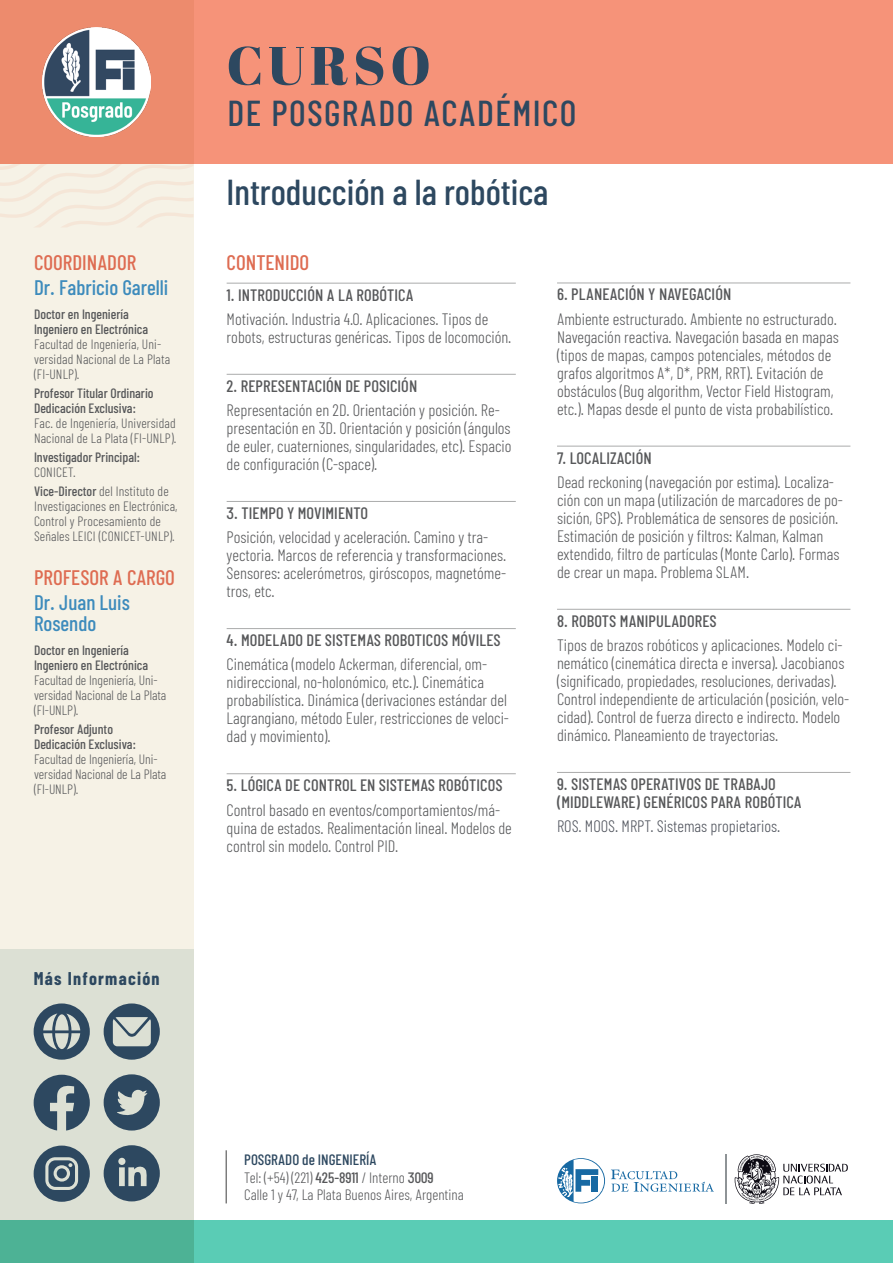
<style>
.page{position:relative;width:893px;height:1263px;background:#fff}
.page>*{position:absolute;margin:0;border:0;box-sizing:border-box;transform-origin:0 0}
.t1{font:54px "Abril Fatface";letter-spacing:.085em;color:#2d4860}
.TITULOS_seguna_págin{font:500 36px "Barlow Condensed";color:#2d4860}
.TITULOS_seguna_págin-2{font:500 36px "Barlow Condensed";letter-spacing:.04em;color:#2d4860}
.Docentes___laterales{font:500 21px/21px "Barlow Condensed";color:#3d8bbc}
.Titulos_ROJOS___late{font:500 21px "Barlow Condensed";color:#de6c52}
.t2{font:700 18px "Barlow Condensed";letter-spacing:.07em;color:#2d4860}
.TEXTOS_basicos___cen{font:300 16.5px/18px "Barlow Condensed";color:#57585a}
.TEXTOS_basicos_BOLD{font:500 16.5px/18px "Barlow Condensed";letter-spacing:.005em;color:#57585a}
.TEXTOS_basicos___cen-2{font:300 16.5px "Barlow Condensed";color:#4f535c}
.t3{font:300 15px/18px "Barlow Condensed";color:#57585a}
.CV___laterales{font:300 13.5px/15px "Barlow Condensed";letter-spacing:.01em;color:#57585a}
.CV___laterales-2{font:500 13.5px/15px "Barlow Condensed";color:#57585a}
.s1{font-weight:300}
.s2{font-weight:500}
.s3{font-weight:500;color:#2d4860}
</style>
<div class="page">
<div style="left:0;top:0;width:893px;height:164px;background:#f69379"></div>
<svg style="left:0;top:0;width:193px;height:949px;background:#f4e5d6"></svg>
<div style="left:0;top:1220px;width:893px;height:43px;background:#5accb5"></div>
<svg style="left:611px;top:1169px;width:103px;height:23px"></svg>
<svg style="left:557px;top:1158px;width:48px;height:45px"></svg>
<svg style="left:734px;top:1154px;width:114px;height:50px"></svg>
<hr style="left:725px;top:1154px;width:1px;height:50px;background:#8e9396">
<svg style="left:0;top:949px;width:193px;height:314px;background:#bfd6c7"></svg>
<svg style="left:34px;top:1003px;width:56px;height:57px;background:#7e8e95"></svg>
<svg style="left:104px;top:1003px;width:56px;height:57px;background:#89989d"></svg>
<svg style="left:104px;top:1145px;width:56px;height:56px;background:#687b87"></svg>
<svg style="left:34px;top:1075px;width:56px;height:55px;background:#6f828c"></svg>
<svg style="left:104px;top:1074px;width:56px;height:56px;background:#6d7f8a"></svg>
<svg style="left:34px;top:1145px;width:56px;height:57px;background:#6d808b"></svg>
<hr style="left:226px;top:1150px;width:1px;height:53px;background:#3e3e3f">
<img style="left:43px;top:28px;width:108px;height:108px">
<hr style="left:227px;top:283px;width:289px;height:1px;background:#aaabab">
<hr style="left:227px;top:374px;width:289px;height:1px;background:#aaabab">
<hr style="left:227px;top:501px;width:289px;height:1px;background:#aaabab">
<hr style="left:227px;top:628px;width:289px;height:1px;background:#aaabab">
<hr style="left:227px;top:773px;width:289px;height:1px;background:#aaabab">
<hr style="left:557px;top:283px;width:293px;height:1px;background:#aaabab">
<hr style="left:557px;top:446px;width:293px;height:1px;background:#aaabab">
<hr style="left:557px;top:609px;width:293px;height:1px;background:#aaabab">
<hr style="left:557px;top:772px;width:293px;height:1px;background:#aaabab">
<svg style="left:0;top:164px;width:193px;height:63px;background:#f5efe2"></svg>
<p class="Titulos_ROJOS___late" style="left:34px;top:249px;width:104px">COORDINADOR</p>
<p class="Docentes___laterales" style="left:34px;top:276px;width:136px">Dr. Fabricio Garelli</p>
<p class="CV___laterales-2" style="left:34px;top:306px;width:116px">Doctor en Ingeniería<br>Ingeniero en Electrónica</p>
<p class="CV___laterales" style="left:34px;top:336px;width:138px">Facultad de Ingeniería, Uni&shy;versidad Nacional de La Plata (FI-UNLP).</p>
<p class="CV___laterales-2" style="left:34px;top:385px;width:121px">Profesor Titular Ordinario<br>Dedicación Exclusiva:</p>
<p class="CV___laterales" style="left:34px;top:415px;width:144px">Fac. de Ingeniería, Universidad<br>Nacional de La Plata (FI-UNLP).</p>
<p class="CV___laterales-2" style="left:34px;top:449px;width:107px">Investigador Principal:<br><span class="s1">CONICET.</span></p>
<p class="CV___laterales" style="left:34px;top:484px;width:145px"><span class="s2">Vice-Director</span> del Instituto de<br>Investigaciones en Electrónica,<br>Control y Procesamiento de<br>Señales LEICI (CONICET-UNLP).</p>
<p class="Titulos_ROJOS___late" style="left:34px;top:564px;width:142px">PROFESOR A CARGO</p>
<p class="Docentes___laterales" style="left:34px;top:591px;width:97px">Dr. Juan Luis<br>Rosendo</p>
<p class="CV___laterales-2" style="left:34px;top:642px;width:116px">Doctor en Ingeniería<br>Ingeniero en Electrónica</p>
<p class="CV___laterales" style="left:34px;top:672px;width:134px">Facultad de Ingeniería, Uni&shy;versidad Nacional de La Plata (FI-UNLP).</p>
<p class="CV___laterales-2" style="left:34px;top:721px;width:103px">Profesor Adjunto<br>Dedicación Exclusiva:</p>
<p class="CV___laterales" style="left:34px;top:751px;width:134px">Facultad de Ingeniería, Uni&shy;versidad Nacional de La Plata (FI-UNLP).</p>
<p class="t2" style="left:34px;top:968px;width:127px">Más Información</p>
<h1 class="t1" style="left:227px;top:28px;width:206px">CURSO</h1>
<h2 class="TITULOS_seguna_págin-2" style="left:228px;top:91px;width:350px">DE POSGRADO ACADÉMICO</h2>
<p class="TITULOS_seguna_págin" style="left:227px;top:170px;width:323px">Introducción a la robótica</p>
<p class="Titulos_ROJOS___late" style="left:227px;top:249px;width:84px">CONTENIDO</p>
<p class="TEXTOS_basicos_BOLD" style="left:227px;top:285px;width:188px">1. INTRODUCCIÓN A LA ROBÓTICA</p>
<p class="TEXTOS_basicos___cen" style="left:227px;top:310px;width:286px">Motivación. Industria 4.0. Aplicaciones. Tipos de robots, estructuras genéricas. Tipos de locomoción.</p>
<p class="TEXTOS_basicos_BOLD" style="left:227px;top:376px;width:192px">2. REPRESENTACIÓN DE POSICIÓN</p>
<p class="TEXTOS_basicos___cen" style="left:227px;top:401px;width:286px">Representación en 2D. Orientación y posición. Re&shy;presentación en 3D. Orientación y posición (ángulos de euler, cuaterniones, singularidades, etc). Espacio de configuración (C-space).</p>
<p class="TEXTOS_basicos_BOLD" style="left:227px;top:503px;width:143px">3. TIEMPO Y MOVIMIENTO</p>
<p class="TEXTOS_basicos___cen" style="left:227px;top:528px;width:281px">Posición, velocidad y aceleración. Camino y tra&shy;yectoria. Marcos de referencia y transformaciones.<br>Sensores: acelerómetros, giróscopos, magnetóme&shy;tros, etc.</p>
<p class="TEXTOS_basicos_BOLD" style="left:227px;top:631px;width:276px">4. MODELADO DE SISTEMAS ROBOTICOS MÓVILES</p>
<p class="TEXTOS_basicos___cen" style="left:227px;top:655px;width:284px">Cinemática (modelo Ackerman, diferencial, om&shy;nidireccional, no-holonómico, etc.). Cinemática probabilística. Dinámica (derivaciones estándar del Lagrangiano, método Euler, restricciones de veloci&shy;dad y movimiento).</p>
<p class="TEXTOS_basicos_BOLD" style="left:227px;top:776px;width:277px">5. LÓGICA DE CONTROL EN SISTEMAS ROBÓTICOS</p>
<p class="TEXTOS_basicos___cen" style="left:227px;top:800px;width:287px">Control basado en eventos/comportamientos/má&shy;quina de estados. Realimentación lineal. Modelos de control sin modelo. Control PID.</p>
<p class="TEXTOS_basicos_BOLD" style="left:557px;top:285px;width:176px">6. PLANEACIÓN Y NAVEGACIÓN</p>
<p class="TEXTOS_basicos___cen" style="left:557px;top:309px;width:283px">Ambiente estructurado. Ambiente no estructurado.<br>Navegación reactiva. Navegación basada en mapas (tipos de mapas, campos potenciales, métodos de grafos algoritmos A*, D*, PRM, RRT). Evitación de obstáculos (Bug algorithm, Vector Field Histogram, etc.). Mapas desde el punto de vista probabilístico.</p>
<p class="TEXTOS_basicos_BOLD" style="left:557px;top:448px;width:96px">7. LOCALIZACIÓN</p>
<p class="TEXTOS_basicos___cen" style="left:557px;top:472px;width:287px">Dead reckoning (navegación por estima). Localiza&shy;ción con un mapa (utilización de marcadores de po&shy;sición, GPS). Problemática de sensores de posición.<br>Estimación de posición y filtros: Kalman, Kalman extendido, filtro de partículas (Monte Carlo). Formas de crear un mapa. Problema SLAM.</p>
<p class="TEXTOS_basicos_BOLD" style="left:557px;top:611px;width:161px">8. ROBOTS MANIPULADORES</p>
<p class="TEXTOS_basicos___cen" style="left:557px;top:636px;width:294px">Tipos de brazos robóticos y aplicaciones. Modelo ci&shy;nemático (cinemática directa e inversa). Jacobianos (significado, propiedades, resoluciones, derivadas).<br>Control independiente de articulación (posición, velo&shy;cidad). Control de fuerza directo e indirecto. Modelo dinámico. Planeamiento de trayectorias.</p>
<p class="TEXTOS_basicos_BOLD" style="left:557px;top:774px;width:246px">9. SISTEMAS OPERATIVOS DE TRABAJO (MIDDLEWARE) GENÉRICOS PARA ROBÓTICA</p>
<p class="TEXTOS_basicos___cen-2" style="left:557px;top:816px;width:225px">ROS. MOOS. MRPT. Sistemas propietarios.</p>
<p class="t3" style="left:244px;top:1150px;width:191px"><span class="s3">POSGRADO de INGENIERÍA<br></span>Tel: (+54) (221) <span class="s2">425-8911</span> / Interno <span class="s2">3009</span></p>
<p class="t3" style="left:244px;top:1185px;width:221px">Calle 1 y 47, La Plata Buenos Aires, Argentina</p>
</div>
